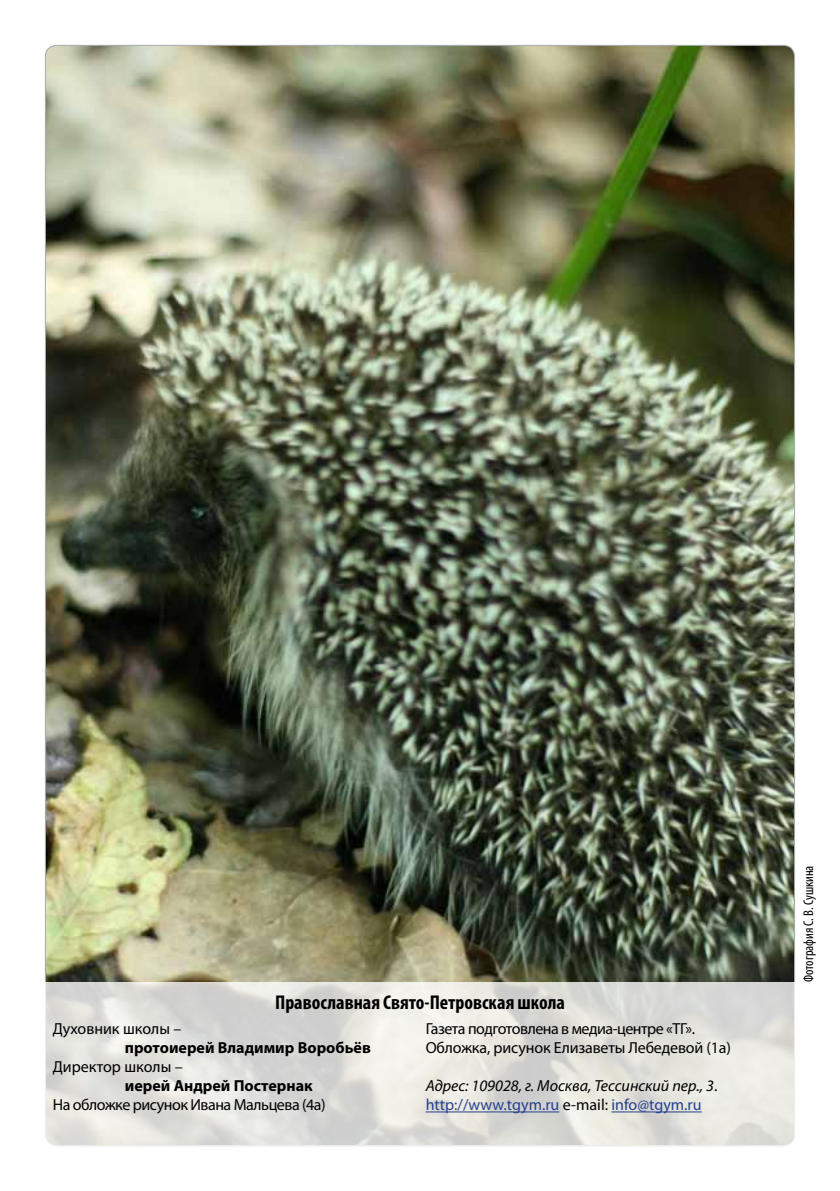
<style>
.page{position:relative;width:840px;height:1191px;background:#fff}
.page>*{position:absolute;margin:0;border:0;box-sizing:border-box;transform-origin:0 0}
.t1{font:700 condensed 20px "Myriad Pro";color:#000}
.t2{font:16px/19.2px "Myriad Pro";letter-spacing:-.02em;color:#000}
.t3{font:italic 16px/19.2px "Myriad Pro";color:#000}
.t4{font:700 16px "Myriad Pro";color:#000}
.t5{font:16px "Myriad Pro";color:#000}
.t6{font:condensed 14px "Myriad Pro";color:#000}
.s1{font-style:normal}
.s2{font-style:normal;color:#25408f}
</style>
<div class="page">
<img style="left:45px;top:45px;width:749px;height:937px">
<svg style="left:45px;top:982px;width:750px;height:163px"></svg>
<hr style="left:425px;top:1111px;width:134px;height:1px;background:#25408f">
<hr style="left:611px;top:1111px;width:90px;height:1px;background:#25408f">
<p class="t1" style="left:275px;top:989px;width:291px">Православная Свято-Петровская школа</p>
<p class="t5" style="left:53px;top:1018px;width:130px">Духовник школы –</p>
<p class="t4" style="left:125px;top:1037px;width:247px">протоиерей Владимир Воробьёв</p>
<p class="t5" style="left:53px;top:1056px;width:131px">Директор школы –</p>
<p class="t4" style="left:125px;top:1075px;width:189px">иерей Андрей Постернак</p>
<p class="t2" style="left:53px;top:1095px;width:274px">На обложке рисунок Ивана Мальцева (4а)</p>
<p class="t2" style="left:425px;top:1018px;width:307px">Газета подготовлена в медиа-центре «ТГ».<br>Обложка, рисунок Елизаветы Лебедевой (1а)</p>
<p class="t3" style="left:425px;top:1076px;width:293px">Адрес: 109028, г. Москва, Тессинский пер., 3<span class="s1">. </span><span class="s2">http://www.tgym.ru</span> <span class="s1">e-mail:</span> <span class="s2">info@tgym.ru</span></p>
<p class="t6" style="left:799px;top:982px;width:118px;rotate:-90deg">Фотография С. В. Сушкина</p>
</div>
